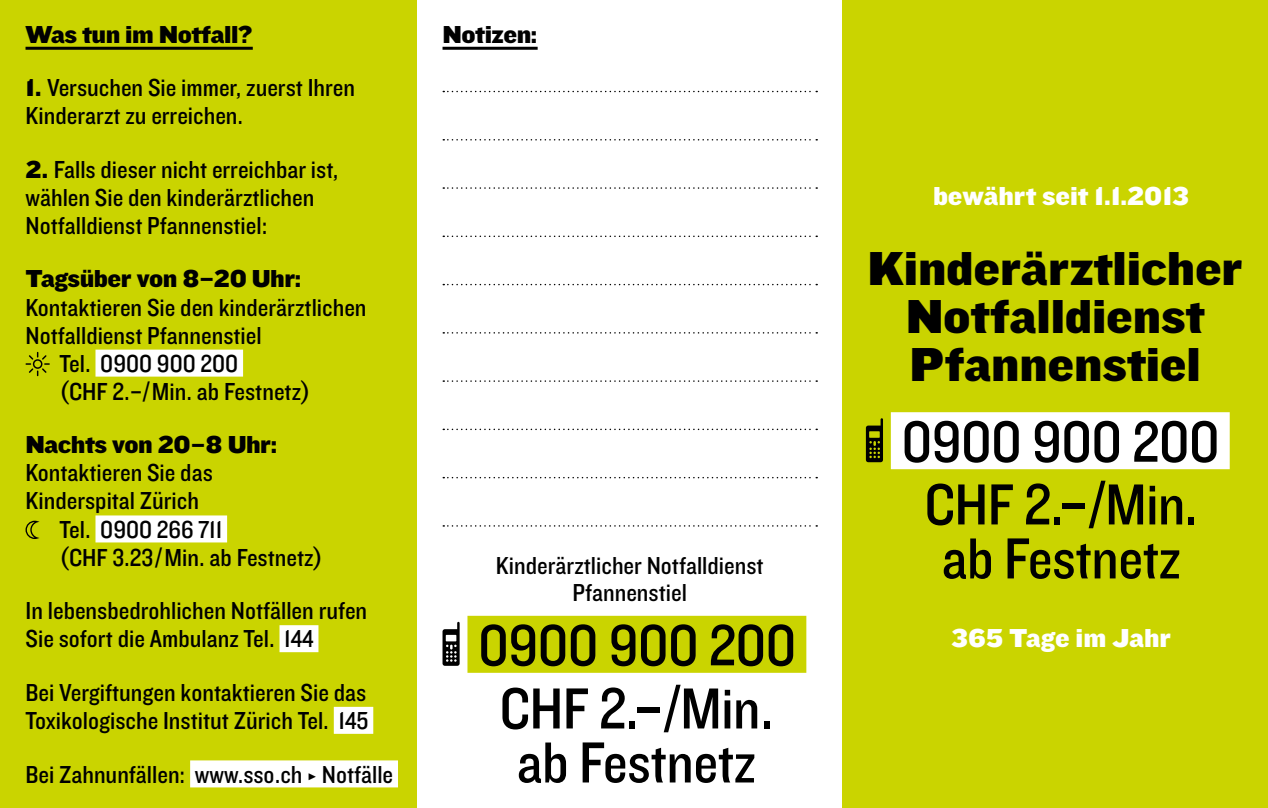
<style>
.page{position:relative;width:1268px;height:808px;background:#fff}
.page>*{position:absolute;margin:0;border:0;box-sizing:border-box;transform-origin:0 0}
.t1{font:60px/54px "Knockout HTF30 Junior Welterwt";letter-spacing:-.01em;color:#000}
.t2{font:49.5px/48px "Knockout HTF72 Full Cruiserwt";letter-spacing:-.005em;color:#000;text-align:center}
.t3{font:27px "Knockout HTF72 Full Cruiserwt";letter-spacing:-.005em;color:#fff}
.t4{font:25.5px/28px "Knockout HTF30 Junior Welterwt";color:#000}
.t5{font:25.5px "Knockout HTF72 Full Cruiserwt";letter-spacing:-.02em;color:#000}
.s1{font-family:"Knockout HTF72 Full Cruiserwt"}
</style>
<div class="page">
<div style="left:842px;top:0;width:425px;height:808px;background:#cad400"></div>
<div style="left:0;top:0;width:417px;height:808px;background:#cad400"></div>
<div style="left:890px;top:412px;width:339px;height:57px;background:#fff"></div>
<svg style="left:865px;top:418px;width:17px;height:44px"></svg>
<div style="left:467px;top:616px;width:339px;height:57px;background:#cad400"></div>
<svg style="left:442px;top:622px;width:17px;height:44px"></svg>
<hr style="left:26px;top:47px;width:227px;height:3px;background:#000">
<div style="left:95px;top:350px;width:148px;height:27px;background:#fff"></div>
<div style="left:95px;top:515px;width:132px;height:27px;background:#fff"></div>
<div style="left:279px;top:625px;width:39px;height:27px;background:#fff"></div>
<div style="left:334px;top:707px;width:39px;height:27px;background:#fff"></div>
<div style="left:190px;top:760px;width:208px;height:27px;background:#fff"></div>
<svg style="left:26px;top:352px;width:24px;height:24px"></svg>
<svg style="left:26px;top:521px;width:13px;height:18px"></svg>
<hr style="left:442px;top:47px;width:95px;height:3px;background:#000">
<svg style="left:443px;top:91px;width:374px;height:1px"></svg>
<svg style="left:443px;top:139px;width:374px;height:2px"></svg>
<svg style="left:443px;top:187px;width:374px;height:2px"></svg>
<svg style="left:443px;top:236px;width:374px;height:1px"></svg>
<svg style="left:443px;top:284px;width:374px;height:1px"></svg>
<svg style="left:443px;top:332px;width:374px;height:2px"></svg>
<svg style="left:443px;top:380px;width:374px;height:2px"></svg>
<svg style="left:443px;top:429px;width:374px;height:1px"></svg>
<svg style="left:443px;top:477px;width:374px;height:1px"></svg>
<svg style="left:443px;top:525px;width:374px;height:2px"></svg>
<p class="t5" style="left:26px;top:20px;width:228px">Was tun im Notfall?</p>
<p class="t4" style="left:26px;top:74px;width:331px"><span class="s1">1.</span> Versuchen Sie immer, zuerst Ihren<br>Kinderarzt zu erreichen.</p>
<p class="t4" style="left:26px;top:156px;width:314px"><span class="s1">2.</span> Falls dieser nicht erreichbar ist, wählen Sie den kinderärztlichen<br>Notfalldienst Pfannenstiel:</p>
<p class="t5" style="left:26px;top:265px;width:277px">Tagsüber von 8–20 Uhr:</p>
<p class="t4" style="left:26px;top:294px;width:342px">Kontaktieren Sie den kinderärztlichen</p>
<p class="t4" style="left:26px;top:322px;width:238px">Notfalldienst Pfannenstiel</p>
<p class="t4" style="left:60px;top:350px;width:180px">Tel. 0900 900 200</p>
<p class="t4" style="left:60px;top:378px;width:252px">(CHF 2.–/Min. ab Festnetz)</p>
<p class="t5" style="left:26px;top:431px;width:253px">Nachts von 20–8 Uhr:</p>
<p class="t4" style="left:26px;top:460px;width:189px">Kontaktieren Sie das</p>
<p class="t4" style="left:26px;top:488px;width:175px">Kinderspital Zürich</p>
<p class="t4" style="left:60px;top:516px;width:164px">Tel. 0900 266 711</p>
<p class="t4" style="left:60px;top:544px;width:265px">(CHF 3.23/Min. ab Festnetz)</p>
<p class="t4" style="left:26px;top:597px;width:343px">In lebensbedrohlichen Notfällen rufen<br>Sie sofort die Ambulanz Tel. 144</p>
<p class="t4" style="left:26px;top:679px;width:344px">Bei Vergiftungen kontaktieren Sie das<br>Toxikologische Institut Zürich Tel. 145</p>
<p class="t4" style="left:26px;top:761px;width:369px">Bei Zahnunfällen: www.sso.ch ≥ Notfälle</p>
<p class="t5" style="left:442px;top:20px;width:96px">Notizen:</p>
<p class="t4" style="left:495px;top:553px;width:269px;line-height:27px;text-align:center">Kinderärztlicher Notfalldienst<br>Pfannenstiel</p>
<h1 class="t1" style="left:478px;top:620px;width:319px">0900 900 200</h1>
<h1 class="t1" style="left:499px;top:684px;width:275px">CHF 2.–/Min. ab Festnetz</h1>
<p class="t3" style="left:932px;top:181px;width:258px">bewährt seit 1.1.2013</p>
<h2 class="t2" style="left:867px;top:246px;width:377px">Kinderärztlicher<br>Notfalldienst<br>Pfannenstiel</h2>
<h1 class="t1" style="left:901px;top:417px;width:319px">0900 900 200</h1>
<h1 class="t1" style="left:924px;top:480px;width:275px">CHF 2.–/Min. ab Festnetz</h1>
<p class="t3" style="left:951px;top:623px;width:221px">365 Tage im Jahr</p>
</div>
